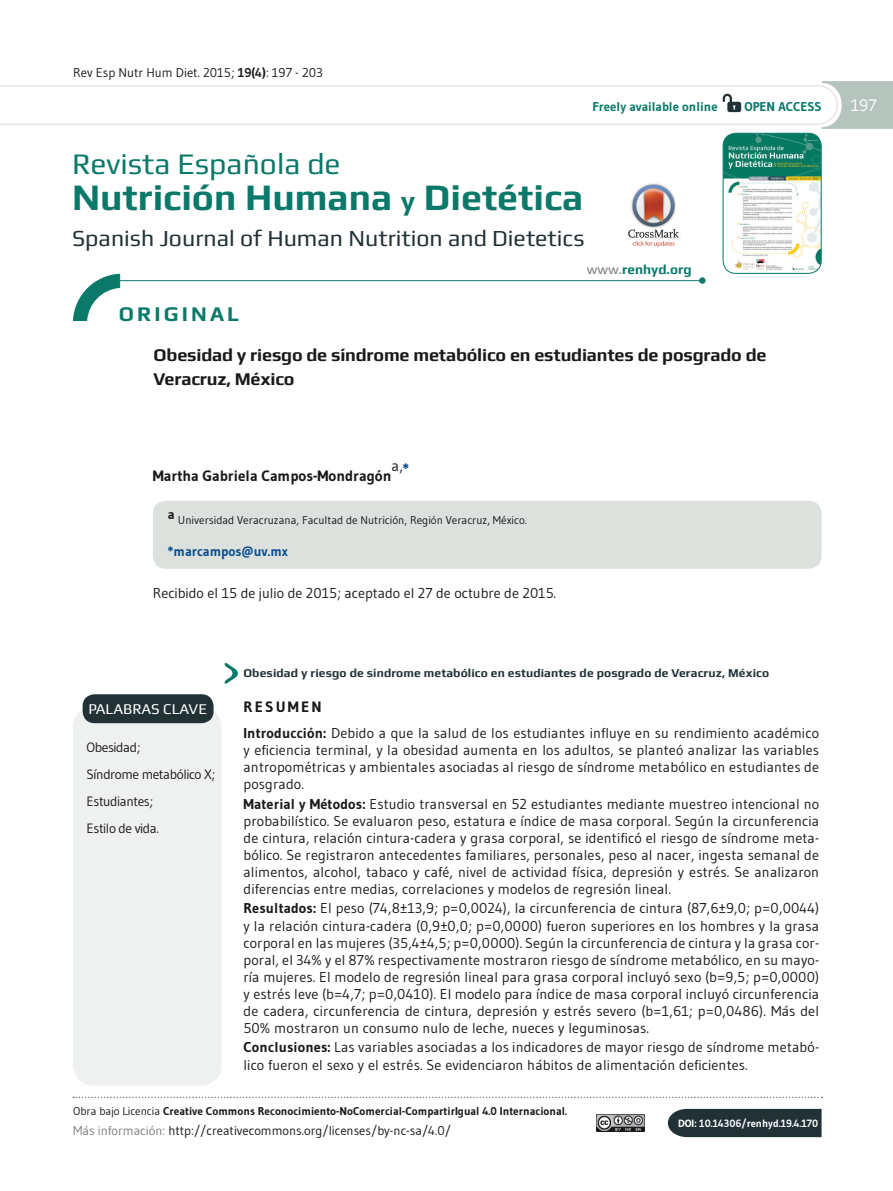
<style>
.page{position:relative;width:893px;height:1191px;background:#fff}
.page>*{position:absolute;margin:0;border:0;box-sizing:border-box;transform-origin:0 0}
.t1{font:700 37.5px "Play";color:#0a7969}
.t2{font:30px "Play";color:#0a7969}
.t3{font:23.1px "Play";color:#213136}
.t4{font:700 21px "Play";letter-spacing:.15em;color:#0a7969}
.t5{font:700 18px/24px "Play";letter-spacing:-.01em;color:#1a181b}
.t6{font:16.5px "Gudea";color:#fff}
.t7{font:700 15px "Gudea";color:#1a181b}
.t8{font:15px "Play";color:#fff}
.t9{font:700 15px "Gudea";letter-spacing:.15em;color:#1a181b}
.t10{font:15px "Gudea";color:#1a181b}
.t11{font:14.25px/17.1px "Gudea";letter-spacing:.01em;color:#1a181b;text-align:justify}
.t12{font:13.5px/27.2px "Gudea";letter-spacing:-.03em;color:#1a181b}
.t13{font:700 13.5px "Gudea";color:#074e91}
.t14{font:700 13.5px "Play";color:#0a7969}
.t15{font:12.75px "Gudea";color:#1a181b}
.t16{font:700 12.75px "Gudea";color:#0a7969}
.t17{font:700 12px "Play";letter-spacing:.01em;color:#213136}
.t18{font:700 11.25px "Gudea";color:#1a181b}
.t19{font:11.25px "Gudea";color:#1a181b}
.t20{font:700 10.5px "Gudea";color:#fff}
.s1{font-weight:700}
.s2{font-size:27px}
.s3{font-weight:400;color:#7c7e80}
.s4{font-weight:700;color:#074e91}
.s5{font-weight:400}
.s6{color:#7c7e80}
</style>
<div class="page">
<svg style="left:668px;top:1108px;width:154px;height:29px;background:#2d3d41"></svg>
<img style="left:723px;top:133px;width:98px;height:140px">
<div style="left:723px;top:133px;width:99px;height:141px;border:1px solid #0a7969;border-radius:13px"></div>
<div style="left:73px;top:706px;width:149px;height:379px;background:#eef1f0;border-radius:21px"></div>
<div style="left:83px;top:694px;width:131px;height:29px;background:#213136;border-radius:12px"></div>
<svg style="left:73px;top:1096px;width:750px;height:2px"></svg>
<hr style="left:106px;top:280px;width:595px;height:1px;background:#0a7969">
<svg style="left:72px;top:273px;width:49px;height:48px"></svg>
<div style="left:699px;top:277px;width:6px;height:7px;background:#0a7969;border-radius:50%"></div>
<svg style="left:225px;top:663px;width:13px;height:21px"></svg>
<div style="left:153px;top:501px;width:669px;height:68px;background:#dce1de;border-radius:13px"></div>
<svg style="left:0;top:81px;width:893px;height:48px"></svg>
<img style="left:597px;top:1115px;width:47px;height:16px">
<img style="left:628px;top:183px;width:51px;height:64px">
<p class="t15" style="left:73px;top:65px;width:251px">Rev Esp Nutr Hum Diet. 2015; <span class="s1">19(4)</span>: 197 - 203</p>
<p class="t16" style="left:592px;top:99px;width:127px">Freely available online</p>
<p class="t16" style="left:744px;top:98px;width:79px">OPEN ACCESS</p>
<h2 class="t2" style="left:72px;top:146px;width:270px">Revista Española de</h2>
<h1 class="t1" style="left:72px;top:175px;width:513px">Nutrición Humana <span class="s2">y</span> Dietética</h1>
<h3 class="t3" style="left:72px;top:224px;width:514px">Spanish Journal of Human Nutrition and Dietetics</h3>
<h3 class="t4" style="left:119px;top:301px;width:122px">ORIGINAL</h3>
<p class="t14" style="left:587px;top:262px;width:106px"><span class="s3">www.</span>renhyd.org</p>
<p class="t5" style="left:154px;top:342px;width:614px">Obesidad y riesgo de síndrome metabólico en estudiantes de posgrado de<br>Veracruz, México</p>
<p class="t6" style="left:851px;top:95px;width:28px">197</p>
<p class="t10" style="left:392px;top:456px;width:19px">a,<span class="s4">*</span></p>
<p class="t19" style="left:168px;top:512px;width:361px"><sup>a</sup> Universidad Veracruzana, Facultad de Nutrición, Región Veracruz, México.</p>
<p class="t13" style="left:168px;top:542px;width:122px">*marcampos@uv.mx</p>
<p class="t11" style="left:153px;top:584px;width:405px">Recibido el 15 de julio de 2015; aceptado el 27 de octubre de 2015.</p>
<p class="t7" style="left:153px;top:466px;width:240px">Martha Gabriela Campos-Mondragón</p>
<p class="t8" style="left:88px;top:700px;width:120px">PALABRAS CLAVE</p>
<p class="t12" style="left:87px;top:733px;width:130px">Obesidad;<br>Síndrome metabólico X;<br>Estudiantes;<br>Estilo de vida.</p>
<p class="t17" style="left:243px;top:665px;width:527px">Obesidad y riesgo de síndrome metabólico en estudiantes de posgrado de Veracruz, México</p>
<p class="t9" style="left:243px;top:697px;width:80px">RESUMEN</p>
<p class="t11" style="left:243px;top:724px;width:577px"><span class="s1">Introducción:</span> Debido a que la salud de los estudiantes influye en su rendimiento académico y eficiencia terminal, y la obesidad aumenta en los adultos, se planteó analizar las variables antropométricas y ambientales asociadas al riesgo de síndrome metabólico en estudiantes de posgrado.</p>
<p class="t11" style="left:243px;top:795px;width:577px"><span class="s1">Material y Métodos:</span> Estudio transversal en 52 estudiantes mediante muestreo intencional no probabilístico. Se evaluaron peso, estatura e índice de masa corporal. Según la circunferencia de cintura, relación cintura-cadera y grasa corporal, se identificó el riesgo de síndrome meta&shy;bólico. Se registraron antecedentes familiares, personales, peso al nacer, ingesta semanal de alimentos, alcohol, tabaco y café, nivel de actividad física, depresión y estrés. Se analizaron diferencias entre medias, correlaciones y modelos de regresión lineal.</p>
<p class="t11" style="left:243px;top:899px;width:577px"><span class="s1">Resultados:</span> El peso (74,8±13,9; p=0,0024), la circunferencia de cintura (87,6±9,0; p=0,0044) y la relación cintura-cadera (0,9±0,0; p=0,0000) fueron superiores en los hombres y la grasa corporal en las mujeres (35,4±4,5; p=0,0000). Según la circunferencia de cintura y la grasa cor&shy;poral, el 34% y el 87% respectivamente mostraron riesgo de síndrome metabólico, en su mayo&shy;ría mujeres. El modelo de regresión lineal para grasa corporal incluyó sexo (b=9,5; p=0,0000) y estrés leve (b=4,7; p=0,0410). El modelo para índice de masa corporal incluyó circunferencia de cadera, circunferencia de cintura, depresión y estrés severo (b=1,61; p=0,0486). Más del 50% mostraron un consumo nulo de leche, nueces y leguminosas.</p>
<p class="t11" style="left:243px;top:1038px;width:577px"><span class="s1">Conclusiones:</span> Las variables asociadas a los indicadores de mayor riesgo de síndrome metabó&shy;lico fueron el sexo y el estrés. Se evidenciaron hábitos de alimentación deficientes.</p>
<p class="t18" style="left:73px;top:1104px;width:495px"><span class="s5">Obra bajo Licencia</span> Creative Commons Reconocimiento-NoComercial-CompartirIgual 4.0 Internacional.</p>
<p class="t15" style="left:73px;top:1122px;width:379px"><span class="s6">Más información:</span> http://creativecommons.org/licenses/by-nc-sa/4.0/</p>
<p class="t20" style="left:678px;top:1117px;width:142px">DOI: 10.14306/renhyd.19.4.170</p>
</div>
